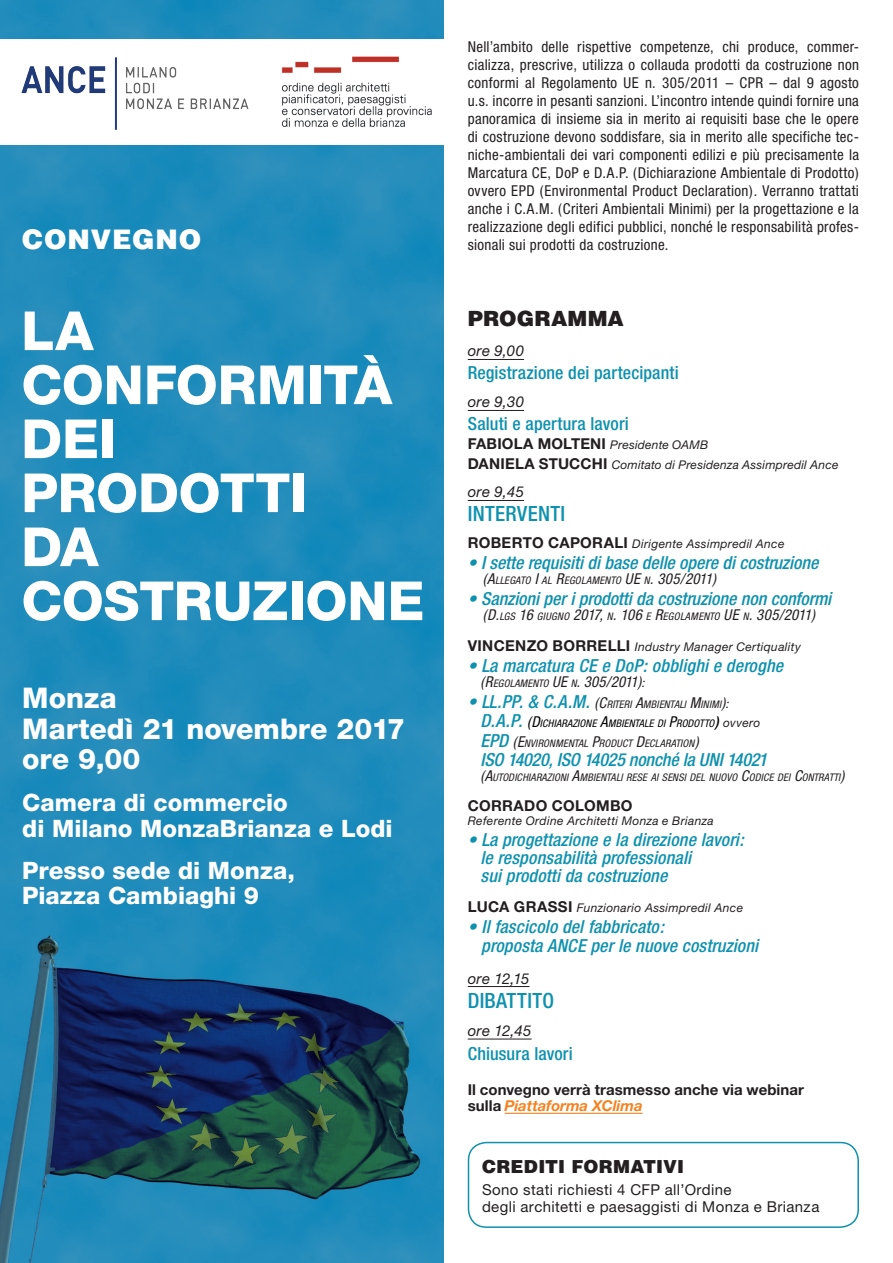
<style>
.page{position:relative;width:893px;height:1263px;background:#fff}
.page>*{position:absolute;margin:0;border:0;box-sizing:border-box;transform-origin:0 0}
.t1{font:800 54px/54px "Helvetica Neue";letter-spacing:-.005em;color:#fff}
.t2{font:800 28.5px/30.8px "Helvetica Neue";color:#fff}
.t3{font:900 27px "Helvetica";letter-spacing:.03em;color:#fff}
.t4{font:800 24px/25.5px "Helvetica Neue";color:#fff}
.t5{font:500 condensed 21px "Helvetica Neue";letter-spacing:.02em;color:#0e91af}
.t6{font:900 21px "Helvetica";letter-spacing:.005em;color:#231f20}
.t7{font:italic 500 condensed 18px/19.5px "Helvetica Neue";color:#0e91af}
.t8{font:500 condensed 18px "Helvetica Neue";letter-spacing:.005em;color:#0e91af}
.t9{font:900 18px "Helvetica";letter-spacing:.005em;color:#231f20}
.t10{font:condensed 15px/18px "Helvetica Neue";letter-spacing:.02em;color:#231f20;text-align:justify}
.t11{font:italic condensed 15px "Helvetica Neue";letter-spacing:.005em;color:#231f20}
.t12{font:15px/16.5px "Helvetica Neue CE";letter-spacing:.025em;color:#231f20}
.t13{font:700 15px "Helvetica Neue CE";letter-spacing:.015em;color:#231f20}
.t14{font:700 15px "Helvetica Neue";letter-spacing:.005em;color:#231f20}
.t15{font:italic 15px "Helvetica Neue CE";letter-spacing:.02em;color:#231f20}
.t16{font:italic 700 15px "Helvetica Neue CE";letter-spacing:-.005em;color:#f58220}
.t17{font:italic 12px "Helvetica Neue CE";letter-spacing:.025em;color:#231f20}
.t18{font:italic condensed 10.5px/19.5px "Helvetica Neue";letter-spacing:.01em;color:#231f20}
.s1{font-weight:400;font-style:italic;font-size:12px}
.s2{font-weight:700;font-style:normal;font-size:15px}
.s3{font-size:15px}
.s4{font-size:10.5px}
.s5{font-family:"Helvetica Neue CE";font-stretch:normal;font-size:12px}
.s6{font-weight:400;font-size:15px;color:#231f20}
.s7{font-weight:400;font-size:10.5px;color:#231f20}
.s8{font-family:"Helvetica Neue CE";font-weight:400;font-stretch:normal;font-size:12px;color:#231f20}
.s9{font-weight:400;font-size:15px;color:#000}
.s10{font-weight:400;font-size:10.5px;color:#000}
.s11{color:#000}
.s12{font-size:15px;color:#000}
.s13{font-weight:500;font-size:15px;color:#000}
.s14{font-weight:500;font-size:18px;color:#0e91af}
.s15{font-family:"Helvetica Neue";font-style:normal;color:#231f20}
</style>
<div class="page">
<svg style="left:0;top:0;width:444px;height:1263px;background:#1e7fac"></svg>
<div style="left:0;top:39px;width:449px;height:106px;background:#fff"></div>
<img style="left:21px;top:57px;width:228px;height:73px">
<img style="left:281px;top:56px;width:151px;height:71px">
<hr style="left:468px;top:359px;width:56px;height:1px;background:#231f20">
<hr style="left:468px;top:410px;width:56px;height:1px;background:#231f20">
<hr style="left:468px;top:500px;width:56px;height:1px;background:#231f20">
<hr style="left:468px;top:986px;width:61px;height:1px;background:#231f20">
<hr style="left:468px;top:1039px;width:64px;height:1px;background:#231f20">
<hr style="left:505px;top:1113px;width:138px;height:1px;background:#f58220">
<div style="left:468px;top:1142px;width:391px;height:86px;border:2px solid #0e91af;border-radius:18px"></div>
<h3 class="t3" style="left:22px;top:222px;width:181px">CONVEGNO</h3>
<h1 class="t1" style="left:21px;top:304px;width:405px">LA<br>CONFORMITÀ<br>DEI<br>PRODOTTI<br>DA<br>COSTRUZIONE</h1>
<h2 class="t2" style="left:22px;top:682px;width:384px">Monza<br>Martedì 21 novembre 2017 ore 9,00</h2>
<h3 class="t4" style="left:22px;top:790px;width:372px">Camera di commercio<br>di Milano MonzaBrianza e Lodi</h3>
<h3 class="t4" style="left:22px;top:857px;width:274px">Presso sede di Monza,<br>Piazza Cambiaghi 9</h3>
<p class="t10" style="left:468px;top:38px;width:393px">Nell’ambito delle rispettive competenze, chi produce, commer&shy;cializza, prescrive, utilizza o collauda prodotti da costruzione non conformi al Regolamento UE n. 305/2011 – CPR – dal 9 agosto u.s. incorre in pesanti sanzioni. L’incontro intende quindi fornire una panoramica di insieme sia in merito ai requisiti base che le opere di costruzione devono soddisfare, sia in merito alle specifiche tec&shy;niche-ambientali dei vari componenti edilizi e più precisamente la Marcatura CE, DoP e D.A.P. (Dichiarazione Ambientale di Prodotto) ovvero EPD (Environmental Product Declaration). Verranno trattati anche i C.A.M. (Criteri Ambientali Minimi) per la progettazione e la realizzazione degli edifici pubblici, nonché le responsabilità profes&shy;sionali sui prodotti da costruzione.</p>
<h3 class="t6" style="left:468px;top:305px;width:158px">PROGRAMMA</h3>
<p class="t15" style="left:468px;top:342px;width:58px">ore 9,00</p>
<p class="t8" style="left:468px;top:362px;width:213px">Registrazione dei partecipanti</p>
<p class="t15" style="left:468px;top:393px;width:58px">ore 9,30</p>
<p class="t8" style="left:468px;top:413px;width:163px">Saluti e apertura lavori</p>
<p class="t13" style="left:468px;top:435px;width:242px">FABIOLA MOLTENI <span class="s1">Presidente OAMB</span></p>
<p class="t17" style="left:468px;top:457px;width:372px"><span class="s2">DANIELA STUCCHI</span> Comitato di Presidenza Assimpredil Ance</p>
<p class="t15" style="left:468px;top:483px;width:58px">ore 9,45</p>
<h3 class="t5" style="left:468px;top:501px;width:99px">INTERVENTI</h3>
<p class="t17" style="left:468px;top:537px;width:318px"><span class="s2">ROBERTO CAPORALI</span> Dirigente Assimpredil Ance</p>
<p class="t7" style="left:468px;top:553px;width:352px">• I sette requisiti di base delle opere di costruzione</p>
<p class="t18" style="left:483px;top:571px;width:235px"><span class="s3">(A</span>LLEGATO <span class="s3">I</span> AL <span class="s3">R</span>EGOLAMENTO <span class="s3">UE</span> N<span class="s3">. 305/2011)</span></p>
<p class="t7" style="left:468px;top:589px;width:365px">• Sanzioni per i prodotti da costruzione non conformi</p>
<p class="t11" style="left:483px;top:606px;width:334px">(D.<span class="s4">LGS</span> 16 <span class="s4">GIUGNO</span> 2017, <span class="s4">N</span>. 106 <span class="s4">E</span> R<span class="s4">EGOLAMENTO</span> UE <span class="s4">N</span>. 305/2011)</p>
<p class="t17" style="left:468px;top:639px;width:335px"><span class="s2">VINCENZO BORRELLI</span> Industry Manager Certiquality</p>
<p class="t7" style="left:468px;top:655px;width:317px">• La marcatura CE e DoP: obblighi e deroghe</p>
<p class="t11" style="left:480px;top:672px;width:166px">(R<span class="s4">EGOLAMENTO</span> UE <span class="s4">N</span>. 305/2011)<span class="s5">:</span></p>
<p class="t7" style="left:480px;top:691px;width:250px;text-indent:-13px">• LL.PP. &amp; C.A.M. <span class="s6">(C</span><span class="s7">RI TERI</span> <span class="s6">A</span><span class="s7">MBIENTALI</span> <span class="s6">M</span><span class="s7">INIMI</span><span class="s6">)</span><span class="s8">:<br></span>D.A.P. <span class="s9">(D</span><span class="s10">ICHIARA</span></p>
<p class="t18" style="left:480px;top:713px;width:281px;text-indent:92px"><span class="s11">ZIONE</span> <span class="s12">A</span><span class="s11">MBIENTALE DI</span> <span class="s12">P</span><span class="s11">RODOTTO</span><span class="s13">)</span> <span class="s5">ovvero<br></span><span class="s14">EPD</span> <span class="s3">(E</span>NVIRONMENTAL <span class="s3">P</span>RODUCT <span class="s3">D</span>ECLARA TION<span class="s3">)</span></p>
<p class="t7" style="left:480px;top:750px;width:288px">ISO 14020, ISO 14025 nonché la UNI 14021</p>
<p class="t18" style="left:480px;top:767px;width:54px"><span class="s3">(A</span>UTODICHIARA</p>
<p class="t18" style="left:547px;top:767px;width:299px">ZIONI <span class="s3">A</span>MBIENTALI RESE AI SENSI DEL NUOVO <span class="s3">C</span>ODICE DEI <span class="s3">C</span>ONTRA TTI<span class="s3">)</span></p>
<p class="t13" style="left:468px;top:796px;width:166px">CORRADO COLOMBO</p>
<p class="t17" style="left:468px;top:813px;width:247px">Referente Ordine Architetti Monza e Brianza</p>
<p class="t7" style="left:480px;top:830px;width:265px;line-height:18px;text-indent:-13px">• La progettazione e la direzione lavori: le responsabilità professionali<br>sui prodotti da costruzione</p>
<p class="t17" style="left:468px;top:900px;width:277px"><span class="s2">LUCA GRASSI</span> Funzionario Assimpredil Ance</p>
<p class="t7" style="left:481px;top:916px;width:279px;text-indent:-14px">• Il fascicolo del fabbricato:<br>proposta ANCE per le nuove costruzioni</p>
<p class="t15" style="left:468px;top:969px;width:63px">ore 12,15</p>
<h3 class="t5" style="left:468px;top:987px;width:88px">DIBATTITO</h3>
<p class="t15" style="left:468px;top:1022px;width:65px">ore 12,45</p>
<p class="t8" style="left:468px;top:1043px;width:106px">Chiusura lavori</p>
<p class="t14" style="left:468px;top:1080px;width:338px">Il convegno verrà trasmesso anche via webinar</p>
<p class="t16" style="left:468px;top:1096px;width:176px"><span class="s15">sulla</span> Piattaforma XClima</p>
<p class="t9" style="left:482px;top:1154px;width:204px">CREDITI FORMATIVI</p>
<p class="t12" style="left:482px;top:1182px;width:339px">Sono stati richiesti 4 CFP all’Ordine<br>degli architetti e paesaggisti di Monza e Brianza</p>
</div>
